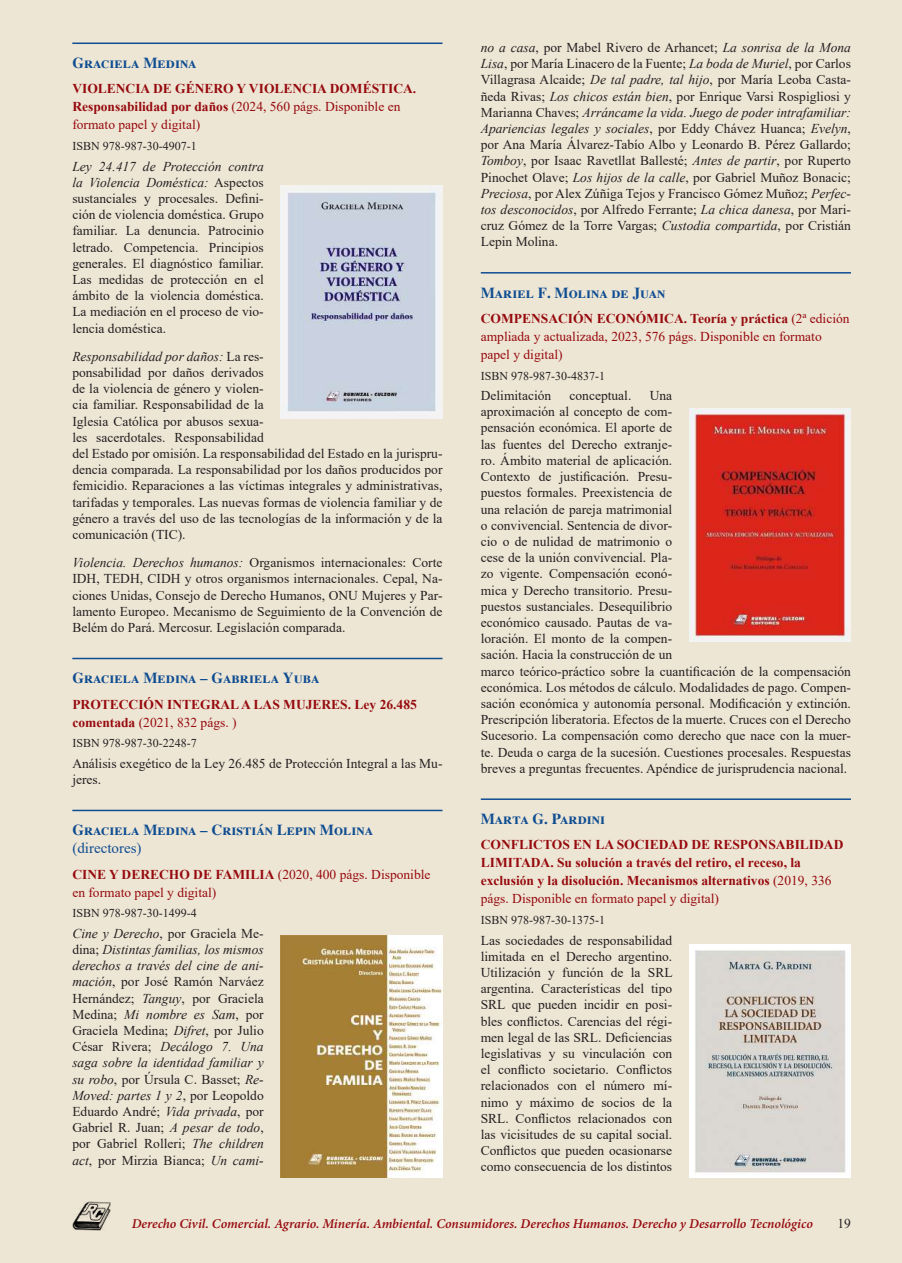
<style>
.page{position:relative;width:902px;height:1263px;background:#fff}
.page>*{position:absolute;margin:0;border:0;box-sizing:border-box;transform-origin:0 0}
.t1{font:15px "Greco Old Style S Si Bold Small Caps";color:#0f4d91}
.t2{font:15px "Times New Roman";color:#0f4d91}
.t3{font:13.5px/16.2px "Times New Roman";color:#231f20;text-align:justify}
.t4{font:italic 13.5px/16.2px "Times New Roman";color:#231f20;text-align:justify}
.t5{font:700 13.5px/18px "Times New Roman";color:#960a0e}
.t6{font:13.5px/18px "Times New Roman";color:#960a0e}
.t7{font:italic 600 13.5px "Minion Pro";letter-spacing:-.005em;color:#960a0e}
.t8{font:12px "Times New Roman";color:#231f20}
.s1{font-weight:400}
.s2{font-style:italic}
.s3{font-weight:700}
.s4{font-style:normal}
</style>
<div class="page">
<div style="left:12px;top:0;width:889px;height:1263px;background:#eee6d5"></div>
<div style="left:0;top:0;width:12px;height:1263px;background:#eee6d5"></div>
<img style="left:72px;top:1201px;width:39px;height:29px">
<hr style="left:72px;top:43px;width:370px;height:1px;background:#0f4d91">
<hr style="left:72px;top:658px;width:370px;height:1px;background:#0f4d91">
<hr style="left:72px;top:810px;width:370px;height:1px;background:#0f4d91">
<hr style="left:480px;top:272px;width:370px;height:2px;background:#0f4d91">
<hr style="left:480px;top:798px;width:370px;height:2px;background:#0f4d91">
<img style="left:281px;top:935px;width:161px;height:243px">
<img style="left:689px;top:944px;width:161px;height:234px">
<img style="left:689px;top:409px;width:161px;height:233px">
<img style="left:281px;top:185px;width:161px;height:234px">
<p class="t1" style="left:72px;top:54px;width:126px">Graciela Medina</p>
<p class="t5" style="left:72px;top:79px;width:345px">VIOLENCIA DE GÉNERO Y VIOLENCIA DOMÉSTICA.<br>Responsabilidad por daños <span class="s1">(2024, 560 págs. Disponible en formato papel y digital)</span></p>
<p class="t8" style="left:72px;top:138px;width:126px">ISBN 978-987-30-4907-1</p>
<p class="t3" style="left:72px;top:158px;width:193px"><span class="s2">Ley 24.417 de Protección contra la Violencia Doméstica:</span> Aspectos sustanciales y procesales. Defini&shy;ción de violencia doméstica. Grupo familiar. La denuncia. Patrocinio letrado. Competencia. Principios generales. El diagnóstico familiar.<br>Las medidas de protección en el ámbito de la violencia doméstica.<br>La mediación en el proceso de vio&shy;lencia doméstica.</p>
<p class="t3" style="left:72px;top:348px;width:371px;text-align:left"><span class="s2">Responsabilidad por daños:</span> La res-<br>ponsabilidad por daños derivados<br>de la violencia de género y violen-<br>cia familiar. Responsabilidad de la<br>Iglesia Católica por abusos sexua-<br>les sacerdotales. Responsabilidad<br>del Estado por omisión. La responsabilidad del Estado en la jurispru&shy;dencia comparada. La responsabilidad por los daños producidos por femicidio. Reparaciones a las víctimas integrales y administrativas, tarifadas y temporales. Las nuevas formas de violencia familiar y de género a través del uso de las tecnologías de la información y de la comunicación (TIC).</p>
<p class="t3" style="left:72px;top:554px;width:371px"><span class="s2">Violencia. Derechos humanos:</span> Organismos internacionales: Corte IDH, TEDH, CIDH y otros organismos internacionales. Cepal, Na&shy;ciones Unidas, Consejo de Derecho Humanos, ONU Mujeres y Par&shy;lamento Europeo. Mecanismo de Seguimiento de la Convención de Belém do Pará. Mercosur. Legislación comparada.</p>
<p class="t1" style="left:72px;top:669px;width:249px">Graciela Medina – Gabriela Yuba</p>
<p class="t5" style="left:72px;top:695px;width:346px">PROTECCIÓN INTEGRAL A LAS MUJERES. Ley 26.485 comentada <span class="s1">(2021, 832 págs. )</span></p>
<p class="t8" style="left:72px;top:735px;width:126px">ISBN 978-987-30-2248-7</p>
<p class="t3" style="left:72px;top:755px;width:371px">Análisis exegético de la Ley 26.485 de Protección Integral a las Mu&shy;jeres.</p>
<p class="t1" style="left:72px;top:821px;width:302px">Graciela Medina – Cristián Lepin Molina</p>
<p class="t2" style="left:72px;top:838px;width:71px">(directores)</p>
<p class="t6" style="left:72px;top:864px;width:359px"><span class="s3">CINE Y DERECHO DE FAMILIA</span> (2020, 400 págs. Disponible en formato papel y digital)</p>
<p class="t8" style="left:72px;top:905px;width:126px">ISBN 978-987-30-1499-4</p>
<p class="t4" style="left:72px;top:925px;width:193px">Cine y Derecho<span class="s4">, por Graciela Me&shy;dina;</span> Distintas familias, los mismos derechos a través del cine de ani&shy;mación<span class="s4">, por José Ramón Narváez Hernández;</span> Tanguy<span class="s4">, por Graciela Medina;</span> Mi nombre es Sam<span class="s4">, por Graciela Medina;</span> Difret<span class="s4">, por Julio César Rivera;</span> Decálogo 7. Una saga sobre la identidad familiar y su robo<span class="s4">, por Úrsula C. Basset;</span> Re-Moved: partes 1 y 2<span class="s4">, por Leopoldo Eduardo André;</span> Vida privada<span class="s4">, por Gabriel R. Juan;</span> A pesar de todo<span class="s4">, por Gabriel Rolleri;</span> The children act<span class="s4">, por Mirzia Bianca;</span> Un cami-</p>
<p class="t3" style="left:480px;top:39px;width:371px"><span class="s2">no a casa</span>, por Mabel Rivero de Arhancet; <span class="s2">La sonrisa de la Mona Lisa</span>, por María Linacero de la Fuente; <span class="s2">La boda de Muriel</span>, por Carlos Villagrasa Alcaide; <span class="s2">De tal padre, tal hijo</span>, por María Leoba Casta&shy;ñeda Rivas; <span class="s2">Los chicos están bien</span>, por Enrique Varsi Rospigliosi y Marianna Chaves; <span class="s2">Arráncame la vida. Juego de poder intrafamiliar:<br>Apariencias legales y sociales</span>, por Eddy Chávez Huanca; <span class="s2">Evelyn</span>, por Ana María Álvarez-Tabío Albo y Leonardo B. Pérez Gallardo; <span class="s2">Tomboy</span>, por Isaac Ravetllat Ballesté; <span class="s2">Antes de partir</span>, por Ruperto Pinochet Olave; <span class="s2">Los hijos de la calle</span>, por Gabriel Muñoz Bonacic; <span class="s2">Preciosa</span>, por Alex Zúñiga Tejos y Francisco Gómez Muñoz; <span class="s2">Perfec&shy;tos desconocidos</span>, por Alfredo Ferrante; <span class="s2">La chica danesa</span>, por Mari&shy;cruz Gómez de la Torre Vargas; <span class="s2">Custodia compartida</span>, por Cristián Lepin Molina.</p>
<p class="t1" style="left:480px;top:283px;width:186px">Mariel F. Molina de Juan</p>
<p class="t6" style="left:480px;top:309px;width:370px"><span class="s3">COMPENSACIÓN ECONÓMICA. Teoría y práctica</span> (2ª edición ampliada y actualizada, 2023, 576 págs. Disponible en formato papel y digital)</p>
<p class="t8" style="left:480px;top:367px;width:126px">ISBN 978-987-30-4837-1</p>
<p class="t3" style="left:480px;top:387px;width:72px">Delimitación</p>
<p class="t3" style="left:569px;top:387px;width:63px">conceptual.</p>
<p class="t3" style="left:480px;top:387px;width:371px;text-align:left;text-indent:169px">Una<br>aproximación al concepto de com-<br>pensación económica. El aporte de<br>las fuentes del Derecho extranje-<br>ro. Ámbito material de aplicación.<br>Contexto de justificación. Presu-<br>puestos formales. Preexistencia de<br>una relación de pareja matrimonial<br>o convivencial. Sentencia de divor-<br>cio o de nulidad de matrimonio o<br>cese de la unión convivencial. Pla-<br>zo vigente. Compensación econó-<br>mica y Derecho transitorio. Presu-<br>puestos sustanciales. Desequilibrio<br>económico causado. Pautas de va-<br>loración. El monto de la compen-<br>sación. Hacia la construcción de un<br>marco teórico-práctico sobre la cuantificación de la compensación económica. Los métodos de cálculo. Modalidades de pago. Compen&shy;sación económica y autonomía personal. Modificación y extinción.<br>Prescripción liberatoria. Efectos de la muerte. Cruces con el Derecho Sucesorio. La compensación como derecho que nace con la muer&shy;te. Deuda o carga de la sucesión. Cuestiones procesales. Respuestas breves a preguntas frecuentes. Apéndice de jurisprudencia nacional.</p>
<p class="t1" style="left:480px;top:810px;width:126px">Marta G. Pardini</p>
<p class="t5" style="left:480px;top:835px;width:364px">CONFLICTOS EN LA SOCIEDAD DE RESPONSABILIDAD LIMITADA. Su solución a través del retiro, el receso, la exclusión y la disolución. Mecanismos alternativos <span class="s1">(2019, 336 págs. Disponible en formato papel y digital)</span></p>
<p class="t8" style="left:480px;top:911px;width:126px">ISBN 978-987-30-1375-1</p>
<p class="t3" style="left:480px;top:931px;width:193px">Las sociedades de responsabilidad limitada en el Derecho argentino.<br>Utilización y función de la SRL argentina. Características del tipo SRL que pueden incidir en posi&shy;bles conflictos. Carencias del régi&shy;men legal de las SRL. Deficiencias legislativas y su vinculación con el conflicto societario. Conflictos relacionados con el número mí&shy;nimo y máximo de socios de la SRL. Conflictos relacionados con las vicisitudes de su capital social.<br>Conflictos que pueden ocasionarse como consecuencia de los distintos</p>
<p class="t7" style="left:132px;top:1214px;width:682px">Derecho Civil. Comercial. Agrario. Minería. Ambiental. Consumidores. Derechos Humanos. Derecho y Desarrollo Tecnológico</p>
<p class="t3" style="left:837px;top:1215px;width:15px">19</p>
</div>
